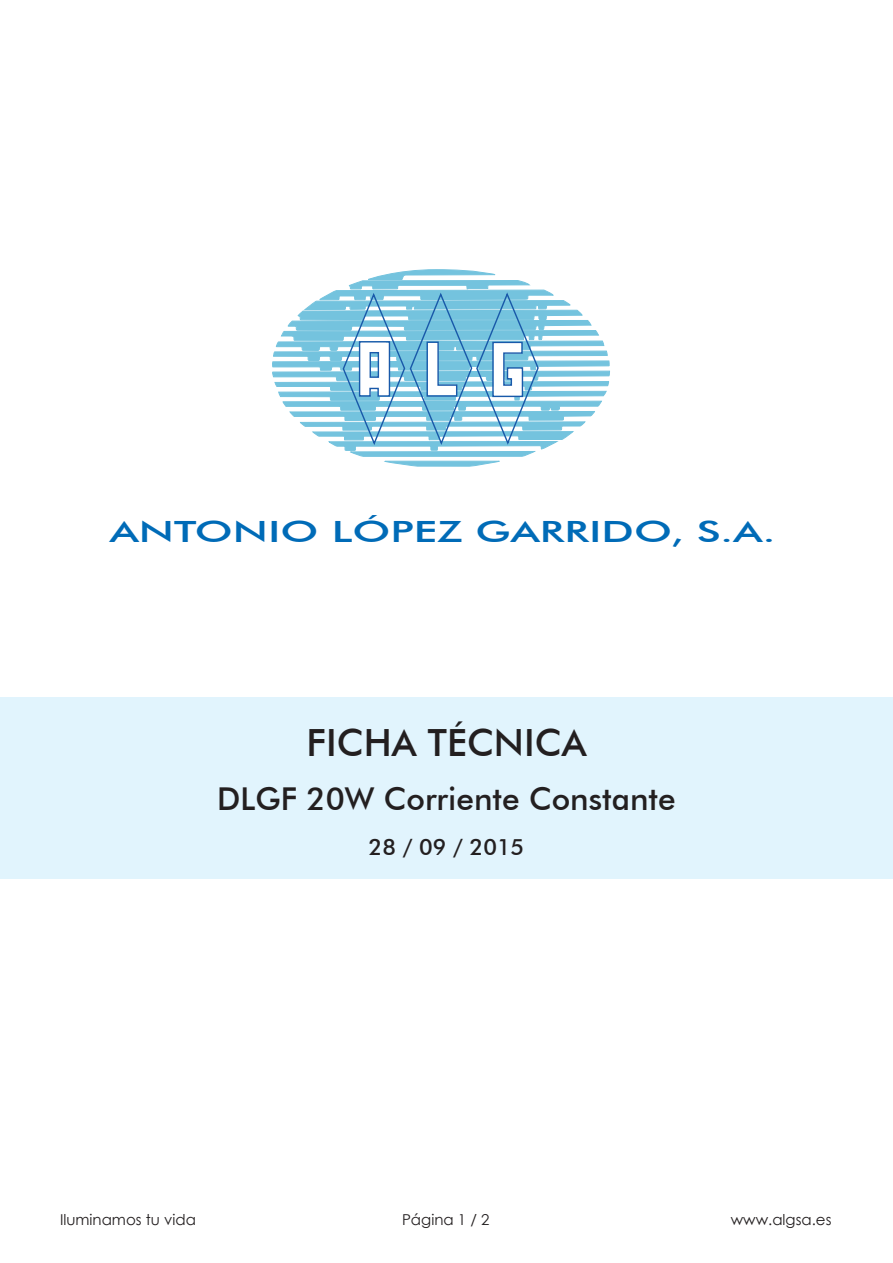
<style>
.page{position:relative;width:893px;height:1263px;background:#fff}
.page>*{position:absolute;margin:0;border:0;box-sizing:border-box;transform-origin:0 0}
.t1{font:500 37.5px "Futura BT";color:#231f20}
.t2{font:500 31.5px "Futura BT";color:#231f20}
.t3{font:500 29.25px "Futura BT";color:#006bb7;scale:1.5 1}
.t4{font:500 22.5px "Futura BT";color:#231f20}
.t5{font:15px "Century Gothic";color:#231f20}
</style>
<div class="page">
<div style="left:0;top:697px;width:893px;height:182px;background:#e1f4fd"></div>
<svg style="left:272px;top:269px;width:338px;height:197px"></svg>
<h3 class="t3" style="left:110px;top:514px;width:445px">ANTONIO LÓPEZ GARRIDO, S.A.</h3>
<p class="t1" style="left:306px;top:719px;width:282px">FICHA TÉCNICA</p>
<p class="t2" style="left:217px;top:780px;width:460px">DLGF 20W Corriente Constante</p>
<p class="t4" style="left:369px;top:833px;width:157px">28 / 09 / 2015</p>
<p class="t5" style="left:60px;top:1209px;width:138px">Iluminamos tu vida</p>
<p class="t5" style="left:402px;top:1209px;width:89px">Página 1 / 2</p>
<p class="t5" style="left:731px;top:1209px;width:102px">www.algsa.es</p>
</div>
